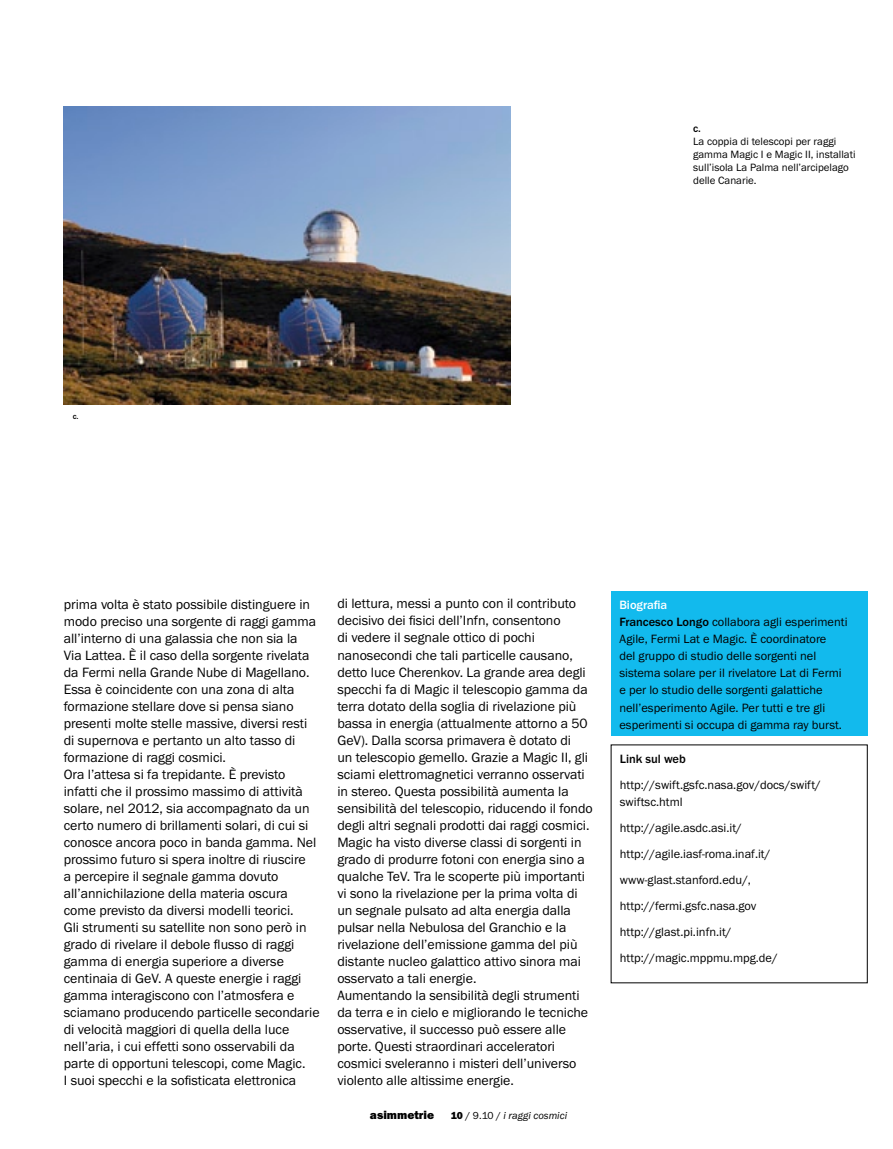
<style>
.page{position:relative;width:893px;height:1149px;background:#fff}
.page>*{position:absolute;margin:0;border:0;box-sizing:border-box;transform-origin:0 0}
.t1{font:13.95px/17px "Franklin Gothic";letter-spacing:-.005em;color:#000}
.t2{font:12.45px/17px "Franklin Gothic";color:#000}
.t3{font:500 12.45px "Franklin Gothic";color:#000}
.t4{font:800 12px "Franklin Gothic";color:#000}
.t5{font:10.95px/13.2px "Franklin Gothic";color:#000}
.t6{font:500 10.95px "Franklin Gothic";color:#000}
.t7{font:italic 10.5px "Franklin Gothic";color:#000}
.t8{font:500 8.25px "Franklin Gothic";color:#000}
.s1{font-weight:500;color:#fff}
.s2{font-weight:500}
.s3{font-weight:800;font-style:normal}
.s4{font-style:normal}
</style>
<div class="page">
<img style="left:64px;top:106px;width:446px;height:298px">
<div style="left:611px;top:591px;width:256px;height:145px;background:#12baed"></div>
<p class="t8" style="left:73px;top:411px;width:7px">c.</p>
<p class="t6" style="left:693px;top:122px;width:9px">c.</p>
<p class="t5" style="left:693px;top:135px;width:164px">La coppia di telescopi per raggi gamma Magic I e Magic II, installati sull’isola La Palma nell’arcipelago delle Canarie.</p>
<p class="t1" style="left:64px;top:595px;width:257px">prima volta è stato possibile distinguere in modo preciso una sorgente di raggi gamma all’interno di una galassia che non sia la<br>Via Lattea. È il caso della sorgente rivelata da Fermi nella Grande Nube di Magellano.<br>Essa è coincidente con una zona di alta formazione stellare dove si pensa siano presenti molte stelle massive, diversi resti di supernova e pertanto un alto tasso di formazione di raggi cosmici.<br>Ora l’attesa si fa trepidante. È previsto infatti che il prossimo massimo di attività solare, nel 2012, sia accompagnato da un certo numero di brillamenti solari, di cui si conosce ancora poco in banda gamma. Nel prossimo futuro si spera inoltre di riuscire<br>a percepire il segnale gamma dovuto all’annichilazione della materia oscura come previsto da diversi modelli teorici.<br>Gli strumenti su satellite non sono però in grado di rivelare il debole flusso di raggi gamma di energia superiore a diverse centinaia di GeV. A queste energie i raggi gamma interagiscono con l’atmosfera e sciamano producendo particelle secondarie di velocità maggiori di quella della luce nell’aria, i cui effetti sono osservabili da parte di opportuni telescopi, come Magic.<br>I suoi specchi e la sofisticata elettronica</p>
<p class="t1" style="left:337px;top:595px;width:257px">di lettura, messi a punto con il contributo decisivo dei fisici dell’Infn, consentono<br>di vedere il segnale ottico di pochi nanosecondi che tali particelle causano, detto luce Cherenkov. La grande area degli specchi fa di Magic il telescopio gamma da terra dotato della soglia di rivelazione più bassa in energia (attualmente attorno a 50<br>GeV). Dalla scorsa primavera è dotato di<br>un telescopio gemello. Grazie a Magic II, gli sciami elettromagnetici verranno osservati in stereo. Questa possibilità aumenta la sensibilità del telescopio, riducendo il fondo degli altri segnali prodotti dai raggi cosmici.<br>Magic ha visto diverse classi di sorgenti in grado di produrre fotoni con energia sino a qualche TeV. Tra le scoperte più importanti vi sono la rivelazione per la prima volta di un segnale pulsato ad alta energia dalla pulsar nella Nebulosa del Granchio e la rivelazione dell’emissione gamma del più distante nucleo galattico attivo sinora mai osservato a tali energie.<br>Aumentando la sensibilità degli strumenti da terra e in cielo e migliorando le tecniche osservative, il successo può essere alle porte. Questi straordinari acceleratori cosmici sveleranno i misteri dell’universo violento alle altissime energie.</p>
<p class="t2" style="left:619px;top:596px;width:230px"><span class="s1">Biografia<br></span><span class="s2">Francesco Longo</span> collabora agli esperimenti Agile, Fermi Lat e Magic. È coordinatore<br>del gruppo di studio delle sorgenti nel sistema solare per il rivelatore Lat di Fermi e per lo studio delle sorgenti galattiche nell’esperimento Agile. Per tutti e tre gli esperimenti si occupa di gamma ray burst.</p>
<p class="t3" style="left:620px;top:751px;width:68px">Link sul web</p>
<p class="t2" style="left:620px;top:776px;width:203px">http://swift.gsfc.nasa.gov/docs/swift/ swiftsc.html</p>
<p class="t2" style="left:620px;top:814px;width:159px;line-height:26px">http://agile.asdc.asi.it/ http://agile.iasf-roma.inaf.it/ www-glast.stanford.edu/, http://fermi.gsfc.nasa.gov http://glast.pi.infn.it/ http://magic.mppmu.mpg.de/</p>
<p class="t4" style="left:370px;top:1108px;width:66px">asimmetrie</p>
<p class="t7" style="left:451px;top:1109px;width:118px"><span class="s3">10</span> <span class="s4">/ 9.10 /</span> i raggi cosmici</p>
</div>
